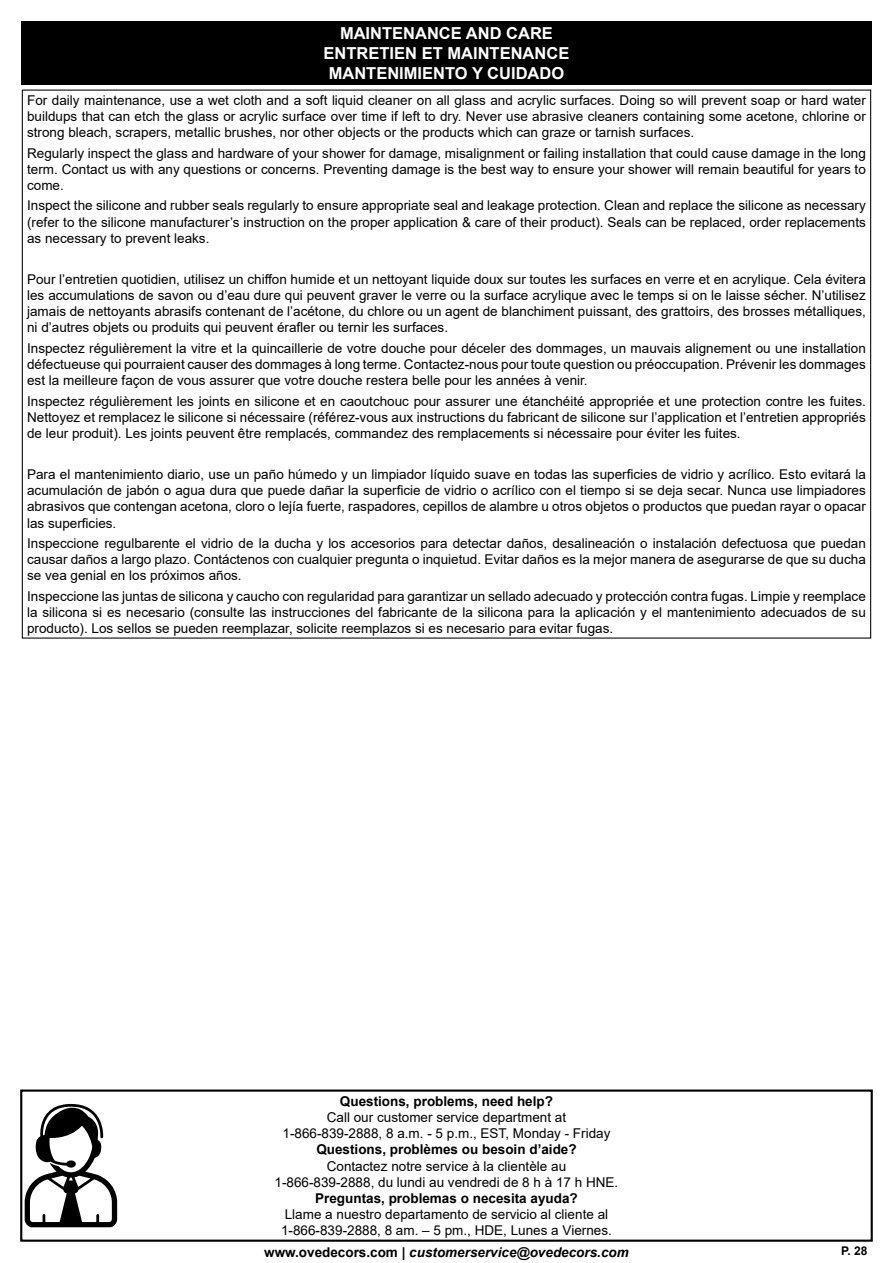
<style>
.page{position:relative;width:893px;height:1263px;background:#fff}
.page>*{position:absolute;margin:0;border:0;box-sizing:border-box;transform-origin:0 0}
.t1{font:700 16.5px "Arial";color:#fff}
.t2{font:13.5px/16.2px "Arial";color:#000;text-align:justify}
.t3{font:700 13.5px "Arial";color:#000}
.t4{font:italic 700 13.5px "Arial";color:#000}
.t5{font:700 12px "Arial";color:#000}
.s1{font-style:normal}
</style>
<div class="page">
<div style="left:21px;top:21px;width:851px;height:64px;background:#000"></div>
<div style="left:20px;top:1089px;width:853px;height:153px;border:2px solid #000"></div>
<svg style="left:25px;top:1104px;width:92px;height:123px"></svg>
<p class="t1" style="left:340px;top:22px;width:214px">MAINTENANCE AND CARE</p>
<p class="t1" style="left:324px;top:42px;width:247px">ENTRETIEN ET MAINTENANCE</p>
<p class="t1" style="left:329px;top:62px;width:237px">MANTENIMIENTO Y CUIDADO</p>
<p class="t2" style="left:27px;top:92px;width:840px">For daily maintenance, use a wet cloth and a soft liquid cleaner on all glass and acrylic surfaces. Doing so will prevent soap or hard water buildups that can etch the glass or acrylic surface over time if left to dry. Never use abrasive cleaners containing some acetone, chlorine or strong bleach, scrapers, metallic brushes, nor other objects or the products which can graze or tarnish surfaces.</p>
<p class="t2" style="left:27px;top:145px;width:840px">Regularly inspect the glass and hardware of your shower for damage, misalignment or failing installation that could cause damage in the long term. Contact us with any questions or concerns. Preventing damage is the best way to ensure your shower will remain beautiful for years to come.</p>
<p class="t2" style="left:27px;top:197px;width:840px">Inspect the silicone and rubber seals regularly to ensure appropriate seal and leakage protection. Clean and replace the silicone as necessary (refer to the silicone manufacturer’s instruction on the proper application &amp; care of their product). Seals can be replaced, order replacements as necessary to prevent leaks.</p>
<p class="t2" style="left:27px;top:271px;width:840px">Pour l’entretien quotidien, utilisez un chiffon humide et un nettoyant liquide doux sur toutes les surfaces en verre et en acrylique. Cela évitera les accumulations de savon ou d’eau dure qui peuvent graver le verre ou la surface acrylique avec le temps si on le laisse sécher. N’utilisez jamais de nettoyants abrasifs contenant de l’acétone, du chlore ou un agent de blanchiment puissant, des grattoirs, des brosses métalliques, ni d’autres objets ou produits qui peuvent érafler ou ternir les surfaces.</p>
<p class="t2" style="left:27px;top:340px;width:840px">Inspectez régulièrement la vitre et la quincaillerie de votre douche pour déceler des dommages, un mauvais alignement ou une installation défectueuse qui pourraient causer des dommages à long terme. Contactez-nous pour toute question ou préoccupation. Prévenir les dommages est la meilleure façon de vous assurer que votre douche restera belle pour les années à venir.</p>
<p class="t2" style="left:27px;top:393px;width:840px">Inspectez régulièrement les joints en silicone et en caoutchouc pour assurer une étanchéité appropriée et une protection contre les fuites.<br>Nettoyez et remplacez le silicone si nécessaire (référez-vous aux instructions du fabricant de silicone sur l’application et l’entretien appropriés de leur produit). Les joints peuvent être remplacés, commandez des remplacements si nécessaire pour éviter les fuites.</p>
<p class="t2" style="left:27px;top:466px;width:840px">Para el mantenimiento diario, use un paño húmedo y un limpiador líquido suave en todas las superficies de vidrio y acrílico. Esto evitará la acumulación de jabón o agua dura que puede dañar la superficie de vidrio o acrílico con el tiempo si se deja secar. Nunca use limpiadores abrasivos que contengan acetona, cloro o lejía fuerte, raspadores, cepillos de alambre u otros objetos o productos que puedan rayar o opacar las superficies.</p>
<p class="t2" style="left:27px;top:535px;width:840px">Inspeccione regulbarente el vidrio de la ducha y los accesorios para detectar daños, desalineación o instalación defectuosa que puedan causar daños a largo plazo. Contáctenos con cualquier pregunta o inquietud. Evitar daños es la mejor manera de asegurarse de que su ducha se vea genial en los próximos años.</p>
<p class="t2" style="left:27px;top:588px;width:840px">Inspeccione las juntas de silicona y caucho con regularidad para garantizar un sellado adecuado y protección contra fugas. Limpie y reemplace la silicona si es necesario (consulte las instrucciones del fabricante de la silicona para la aplicación y el mantenimiento adecuados de su producto). Los sellos se pueden reemplazar, solicite reemplazos si es necesario para evitar fugas.</p>
<p class="t3" style="left:340px;top:1091px;width:215px">Questions, problems, need help?</p>
<p class="t2" style="left:327px;top:1109px;width:241px">Call our customer service department at</p>
<p class="t2" style="left:283px;top:1125px;width:329px">1-866-839-2888, 8 a.m. - 5 p.m., EST, Monday - Friday</p>
<p class="t3" style="left:316px;top:1140px;width:262px">Questions, problèmes ou besoin d’aide?</p>
<p class="t2" style="left:327px;top:1157px;width:241px">Contactez notre service à la clientèle au</p>
<p class="t2" style="left:275px;top:1174px;width:345px">1-866-839-2888, du lundi au vendredi de 8 h à 17 h HNE.</p>
<p class="t3" style="left:315px;top:1189px;width:264px">Preguntas, problemas o necesita ayuda?</p>
<p class="t2" style="left:285px;top:1206px;width:325px">Llame a nuestro departamento de servicio al cliente al</p>
<p class="t2" style="left:281px;top:1222px;width:332px">1-866-839-2888, 8 am. – 5 pm., HDE, Lunes a Viernes.</p>
<p class="t4" style="left:264px;top:1243px;width:366px"><span class="s1">www.ovedecors.com |</span> customerservice@ovedecors.com</p>
<p class="t5" style="left:841px;top:1242px;width:28px">P. 28</p>
</div>
